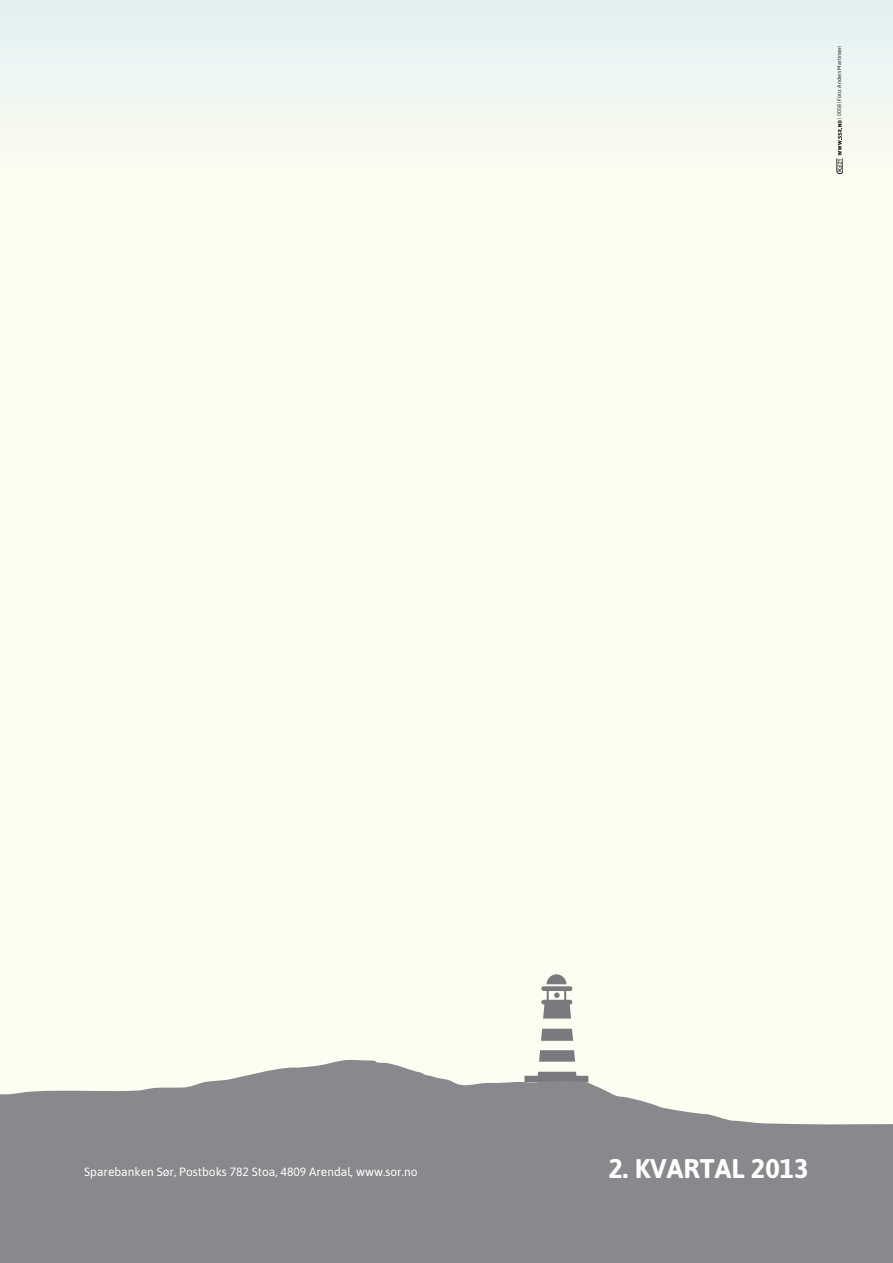
<style>
.page{position:relative;width:893px;height:1263px;background:#fff}
.page>*{position:absolute;margin:0;border:0;box-sizing:border-box;transform-origin:0 0}
.t1{font:700 27px "Asap";color:#fff}
.t2{font:12px "Asap";color:#fff}
.t3{font:5.4px "Asap";color:#231f20}
</style>
<div class="page">
<div style="left:0;top:0;width:893px;height:64px;background:#e6f2f2"></div>
<div style="left:0;top:179px;width:893px;height:1084px;background:#fefdf2"></div>
<svg style="left:541px;top:1029px;width:32px;height:12px"></svg>
<svg style="left:541px;top:974px;width:31px;height:44px"></svg>
<svg style="left:539px;top:1050px;width:36px;height:10px"></svg>
<svg style="left:0;top:1060px;width:893px;height:203px;fill:#87898c"></svg>
<svg style="left:836px;top:120px;width:7px;height:54px"></svg>
<p class="t3" style="left:836px;top:119px;width:74px;rotate:-90deg">| 0058 | Foto: Anders Martinsen</p>
<p class="t2" style="left:84px;top:1165px;width:335px">Sparebanken Sør, Postboks 782 Stoa, 4809 Arendal, www.sor.no</p>
<h1 class="t1" style="left:608px;top:1153px;width:202px">2. KVARTAL 2013</h1>
</div>
